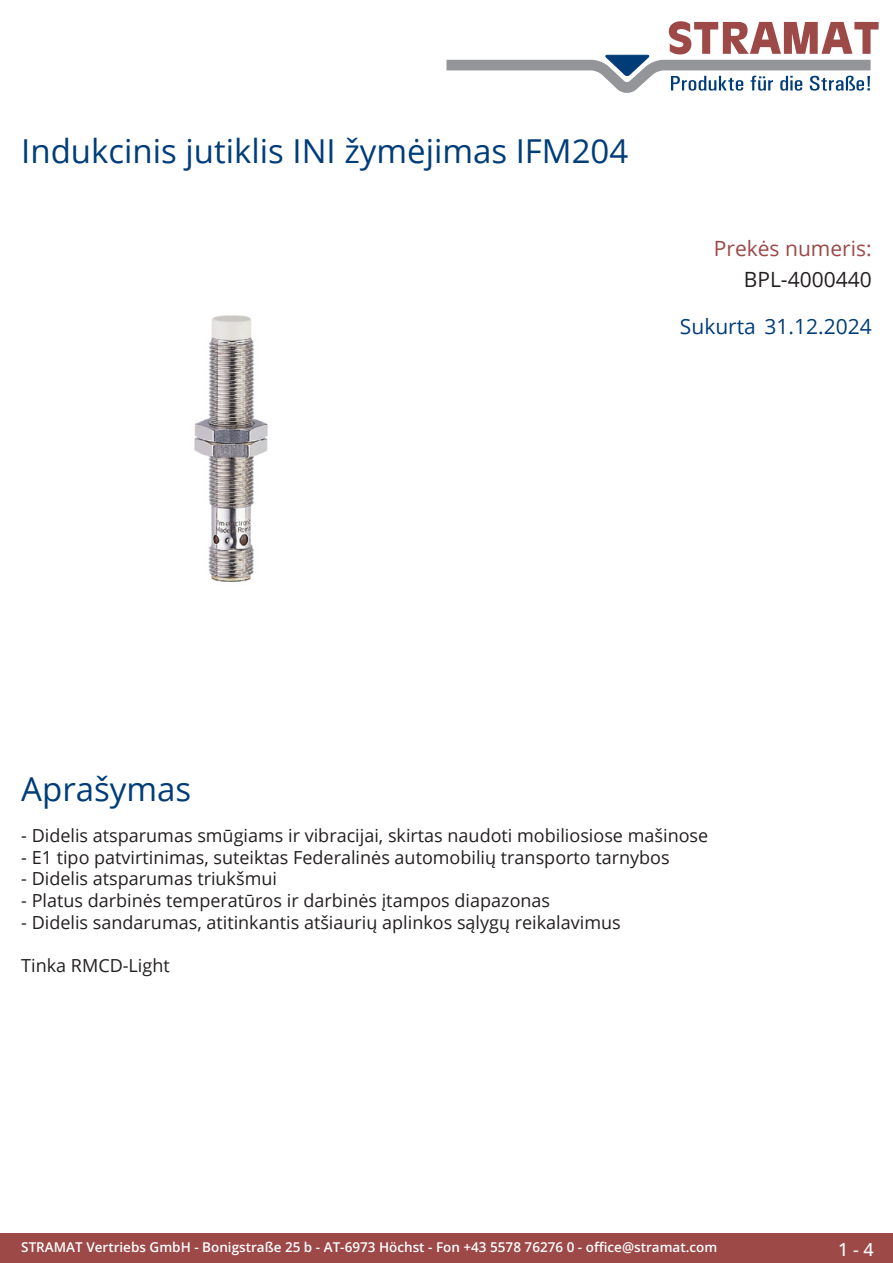
<style>
.page{position:relative;width:893px;height:1263px;background:#fff}
.page>*{position:absolute;margin:0;border:0;box-sizing:border-box;transform-origin:0 0}
.Produkttitel{font:33px "Open Sans";color:#003d78}
.Erstellungsdatum{font:21px "Open Sans";color:#003d78}
.TechDaten_Überschrif{font:21px "Open Sans";color:#9c4948}
.TechDaten_Inhalt{font:21px "Open Sans";color:#231f20}
.Beschreibung_Text{font:18px "Open Sans";color:#231f20}
.t1{font:500 18px "Open Sans";color:#fff}
.t2{font:600 13.5px "Open Sans";color:#fff}
</style>
<div class="page">
<div style="left:0;top:1233px;width:893px;height:30px;background:#9c4948"></div>
<svg style="left:446px;top:21px;width:433px;height:72px"></svg>
<img style="left:194px;top:315px;width:74px;height:267px">
<p class="Produkttitel" style="left:21px;top:128px;width:609px">Indukcinis jutiklis INI žymėjimas IFM204</p>
<p class="TechDaten_Überschrif" style="left:714px;top:234px;width:159px">Prekės numeris:</p>
<p class="TechDaten_Inhalt" style="left:744px;top:265px;width:129px">BPL-4000440</p>
<p class="Erstellungsdatum" style="left:680px;top:312px;width:193px">Sukurta 31.12.2024</p>
<p class="Produkttitel" style="left:21px;top:766px;width:172px">Aprašymas</p>
<p class="Beschreibung_Text" style="left:21px;top:823px;width:688px">- Didelis atsparumas smūgiams ir vibracijai, skirtas naudoti mobiliosiose mašinose</p>
<p class="Beschreibung_Text" style="left:21px;top:845px;width:650px">- E1 tipo patvirtinimas, suteiktas Federalinės automobilių transporto tarnybos</p>
<p class="Beschreibung_Text" style="left:21px;top:866px;width:257px">- Didelis atsparumas triukšmui</p>
<p class="Beschreibung_Text" style="left:21px;top:888px;width:530px">- Platus darbinės temperatūros ir darbinės įtampos diapazonas</p>
<p class="Beschreibung_Text" style="left:21px;top:910px;width:601px">- Didelis sandarumas, atitinkantis atšiaurių aplinkos sąlygų reikalavimus</p>
<p class="Beschreibung_Text" style="left:21px;top:953px;width:150px">Tinka RMCD-Light</p>
<p class="t2" style="left:21px;top:1238px;width:698px">STRAMAT Vertriebs GmbH - Bonigstraße 25 b - AT-6973 Höchst - Fon +43 5578 76276 0 - office@stramat.com</p>
<p class="t1" style="left:838px;top:1237px;width:37px">1 - 4</p>
</div>
